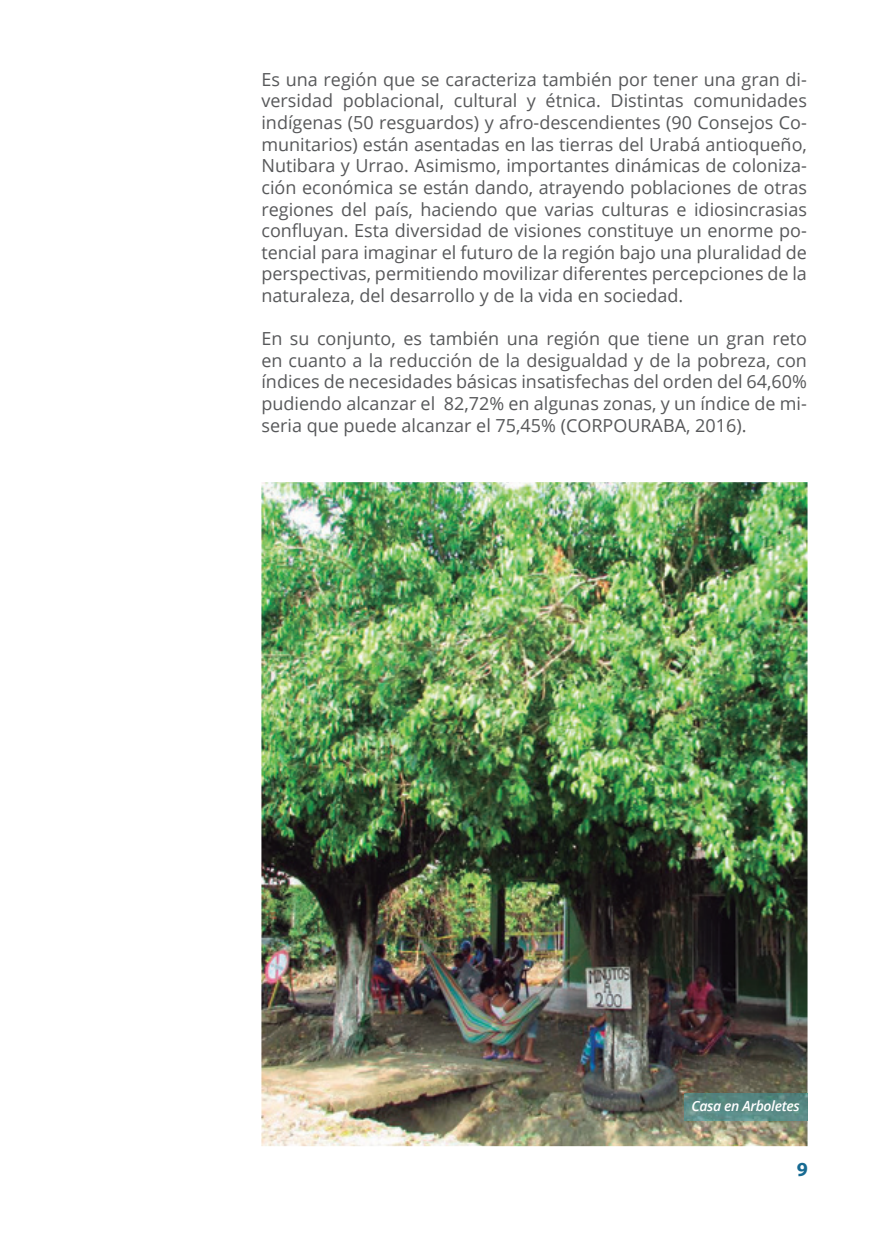
<style>
.page{position:relative;width:879px;height:1248px;background:#fff}
.page>*{position:absolute;margin:0;border:0;box-sizing:border-box;transform-origin:0 0}
.t1{font:700 20px "Myriad Pro";color:#176a92}
.t2{font:18px/21.6px "Open Sans";color:#57585a;text-align:justify}
.t3{font:italic 600 14px "Open Sans";letter-spacing:-.025em;color:#fff}
</style>
<div class="page">
<img style="left:261px;top:482px;width:546px;height:663px">
<svg style="left:807px;top:1093px;width:1px;height:27px"></svg>
<img style="left:684px;top:1093px;width:123px;height:27px">
<p class="t2" style="left:261px;top:68px;width:547px">Es una región que se caracteriza también por tener una gran di&shy;versidad poblacional, cultural y étnica. Distintas comunidades indígenas (50 resguardos) y afro-descendientes (90 Consejos Co&shy;munitarios) están asentadas en las tierras del Urabá antioqueño, Nutibara y Urrao. Asimismo, importantes dinámicas de coloniza&shy;ción económica se están dando, atrayendo poblaciones de otras regiones del país, haciendo que varias culturas e idiosincrasias confluyan. Esta diversidad de visiones constituye un enorme po&shy;tencial para imaginar el futuro de la región bajo una pluralidad de perspectivas, permitiendo movilizar diferentes percepciones de la naturaleza, del desarrollo y de la vida en sociedad.</p>
<p class="t2" style="left:261px;top:327px;width:547px">En su conjunto, es también una región que tiene un gran reto en cuanto a la reducción de la desigualdad y de la pobreza, con índices de necesidades básicas insatisfechas del orden del 64,60% pudiendo alcanzar el 82,72% en algunas zonas, y un índice de mi&shy;seria que puede alcanzar el 75,45% (CORPOURABA, 2016).</p>
<p class="t3" style="left:691px;top:1096px;width:110px">Casa en Arboletes</p>
<p class="t1" style="left:796px;top:1155px;width:13px">9</p>
</div>
